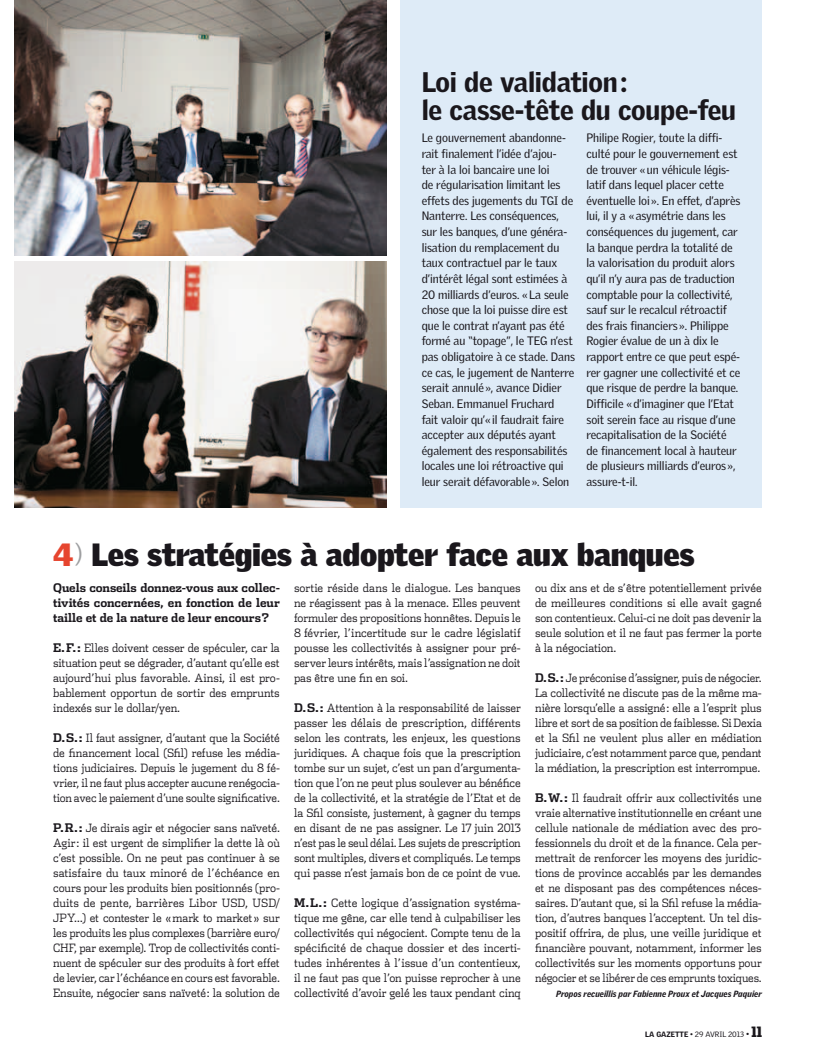
<style>
.page{position:relative;width:815px;height:1063px;background:#fff}
.page>*{position:absolute;margin:0;border:0;box-sizing:border-box;transform-origin:0 0}
.INTER_chiffre{font:900 31.25px "Griffith Gothic";letter-spacing:-.01em;color:#1a171c}
.encphoto_TITRE{font:900 27.5px/27.5px "Griffith Gothic";letter-spacing:-.01em;color:#1a171c}
.encphoto_TEXTE{font:11.88px/15.6px "Griffith Gothic";letter-spacing:-.005em;color:#1a171c}
.INTER_question{font:700 11.88px/15px "Dispatch";letter-spacing:-.01em;color:#1a171c;text-align:justify;scale:.94 1}
.TEXTE{font:300 11.5px/15px "Dispatch";letter-spacing:-.02em;color:#1a171c;text-align:justify;scale:.92 1}
.TEXTE-2{font:300 11.5px/15px "Dispatch";letter-spacing:-.02em;color:#1a171c;text-align:justify;scale:.91 1}
.SIGNATURE{font:italic 900 8.75px "Griffith Gothic";letter-spacing:.01em;color:#1a171c;scale:.94 1}
.t1{font:7.5px "Griffith Gothic";letter-spacing:-.005em;color:#1a171c}
.s1{color:#e6452f}
.s2{font-weight:300;font-size:27.5px;color:#9d9ea0}
.s3{font-weight:700;font-size:11.88px}
.s4{font-weight:900}
.s5{font-size:8.25px}
.s6{font-family:"Griffith Gothic Cond";font-weight:900;font-size:14.5px}
</style>
<div class="page">
<div style="left:400px;top:0;width:362px;height:508px;background:#deebf7"></div>
<img style="left:14px;top:0;width:372px;height:256px">
<img style="left:14px;top:262px;width:372px;height:246px">
<p class="encphoto_TITRE" style="left:422px;top:68px;width:316px">Loi de validation:<br>le casse-tête du coupe-feu</p>
<p class="encphoto_TEXTE" style="left:422px;top:130px;width:155px">Le gouvernement abandonne&shy;rait finalement l’idée d’ajou-<br>ter à la loi bancaire une loi<br>de régularisation limitant les effets des jugements du TGI de<br>Nanterre. Les conséquences, sur les banques, d’une généra&shy;lisation du remplacement du taux contractuel par le taux d’intérêt légal sont estimées à<br>20 milliards d’euros. «La seule chose que la loi puisse dire est que le contrat n’ayant pas été formé au “topage”, le TEG n’est pas obligatoire à ce stade. Dans ce cas, le jugement de Nanterre serait annulé», avance Didier<br>Seban. Emmanuel Fruchard<br>fait valoir qu’«il faudrait faire accepter aux députés ayant également des responsabilités locales une loi rétroactive qui leur serait défavorable». Selon</p>
<p class="encphoto_TEXTE" style="left:586px;top:130px;width:156px">Philipe Rogier, toute la diffi&shy;culté pour le gouvernement est de trouver «un véhicule légis&shy;latif dans lequel placer cette éventuelle loi». En effet, d’après lui, il y a «asymétrie dans les conséquences du jugement, car la banque perdra la totalité de la valorisation du produit alors qu’il n’y aura pas de traduction comptable pour la collectivité, sauf sur le recalcul rétroactif des frais financiers». Philippe<br>Rogier évalue de un à dix le rapport entre ce que peut espé&shy;rer gagner une collectivité et ce que risque de perdre la banque.<br>Difficile «d’imaginer que l’Etat soit serein face au risque d’une recapitalisation de la Société de financement local à hauteur de plusieurs milliards d’euros», assure-t-il.</p>
<p class="INTER_chiffre" style="left:53px;top:535px;width:643px"><span class="s1">4</span><span class="s2">)</span> Les stratégies à adopter face aux banques</p>
<p class="INTER_question" style="left:53px;top:579px;width:243px">Quels conseils donnez-vous aux collec&shy;tivités concernées, en fonction de leur taille et de la nature de leur encours?</p>
<p class="TEXTE" style="left:53px;top:640px;width:248px"><span class="s3">E.F.:</span> Elles doivent cesser de spéculer, car la situation peut se dégrader, d’autant qu’elle est aujourd’hui plus favorable. Ainsi, il est pro&shy;bablement opportun de sortir des emprunts indexés sur le dollar/yen.</p>
<p class="TEXTE" style="left:53px;top:730px;width:248px"><span class="s3">D.S.:</span> Il faut assigner, d’autant que la Société de financement local (Sfil) refuse les média&shy;tions judiciaires. Depuis le jugement du 8 fé&shy;vrier, il ne faut plus accepter aucune renégocia&shy;tion avec le paiement d’une soulte significative.</p>
<p class="TEXTE" style="left:53px;top:820px;width:248px"><span class="s3">P.R.:</span> Je dirais agir et négocier sans naïveté.<br>Agir: il est urgent de simplifier la dette là où c’est possible. On ne peut pas continuer à se satisfaire du taux minoré de l’échéance en cours pour les produits bien positionnés (pro&shy;duits de pente, barrières Libor USD, USD/ JPY…) et contester le «mark to market» sur les produits les plus complexes (barrière euro/ CHF, par exemple). Trop de collectivités conti&shy;nuent de spéculer sur des produits à fort effet de levier, car l’échéance en cours est favorable.<br>Ensuite, négocier sans naïveté: la solution de</p>
<p class="TEXTE" style="left:535px;top:580px;width:248px">ou dix ans et de s’être potentiellement privée de meilleures conditions si elle avait gagné son contentieux. Celui-ci ne doit pas devenir la seule solution et il ne faut pas fermer la porte à la négociation.</p>
<p class="TEXTE-2" style="left:535px;top:670px;width:251px"><span class="s3">D.S.:</span> Je préconise d’assigner, puis de négocier.<br>La collectivité ne discute pas de la même ma&shy;nière lorsqu’elle a assigné: elle a l’esprit plus libre et sort de sa position de faiblesse. Si Dexia et la Sfil ne veulent plus aller en médiation judiciaire, c’est notamment parce que, pendant la médiation, la prescription est interrompue.</p>
<p class="TEXTE" style="left:535px;top:790px;width:248px"><span class="s3">B.W.:</span> Il faudrait offrir aux collectivités une vraie alternative institutionnelle en créant une cellule nationale de médiation avec des pro&shy;fessionnels du droit et de la finance. Cela per&shy;mettrait de renforcer les moyens des juridic&shy;tions de province accablés par les demandes et ne disposant pas des compétences néces&shy;saires. D’autant que, si la Sfil refuse la média&shy;tion, d’autres banques l’acceptent. Un tel dis&shy;positif offrira, de plus, une veille juridique et financière pouvant, notamment, informer les collectivités sur les moments opportuns pour négocier et se libérer de ces emprunts toxiques.</p>
<p class="SIGNATURE" style="left:556px;top:988px;width:220px">Propos recueillis par Fabienne Proux et Jacques Paquier</p>
<p class="TEXTE" style="left:294px;top:580px;width:248px">sortie réside dans le dialogue. Les banques ne réagissent pas à la menace. Elles peuvent formuler des propositions honnêtes. Depuis le 8 février, l’incertitude sur le cadre législatif pousse les collectivités à assigner pour pré&shy;server leurs intérêts, mais l’assignation ne doit pas être une fin en soi.</p>
<p class="TEXTE" style="left:294px;top:700px;width:248px"><span class="s3">D.S.:</span> Attention à la responsabilité de laisser passer les délais de prescription, différents selon les contrats, les enjeux, les questions juridiques. A chaque fois que la prescription tombe sur un sujet, c’est un pan d’argumenta&shy;tion que l’on ne peut plus soulever au bénéfice de la collectivité, et la stratégie de l’Etat et de la Sfil consiste, justement, à gagner du temps en disant de ne pas assigner. Le 17 juin 2013 n’est pas le seul délai. Les sujets de prescription sont multiples, divers et compliqués. Le temps qui passe n’est jamais bon de ce point de vue.</p>
<p class="TEXTE" style="left:294px;top:895px;width:248px"><span class="s3">M.L.:</span> Cette logique d’assignation systéma&shy;tique me gêne, car elle tend à culpabiliser les collectivités qui négocient. Compte tenu de la spécificité de chaque dossier et des incerti&shy;tudes inhérentes à l’issue d’un contentieux, il ne faut pas que l’on puisse reprocher à une collectivité d’avoir gelé les taux pendant cinq</p>
<p class="t1" style="left:645px;top:1030px;width:118px"><span class="s4">LA GAZETTE</span> • 29 AVRIL 2013 <span class="s5">•</span> <span class="s6">11</span></p>
</div>
